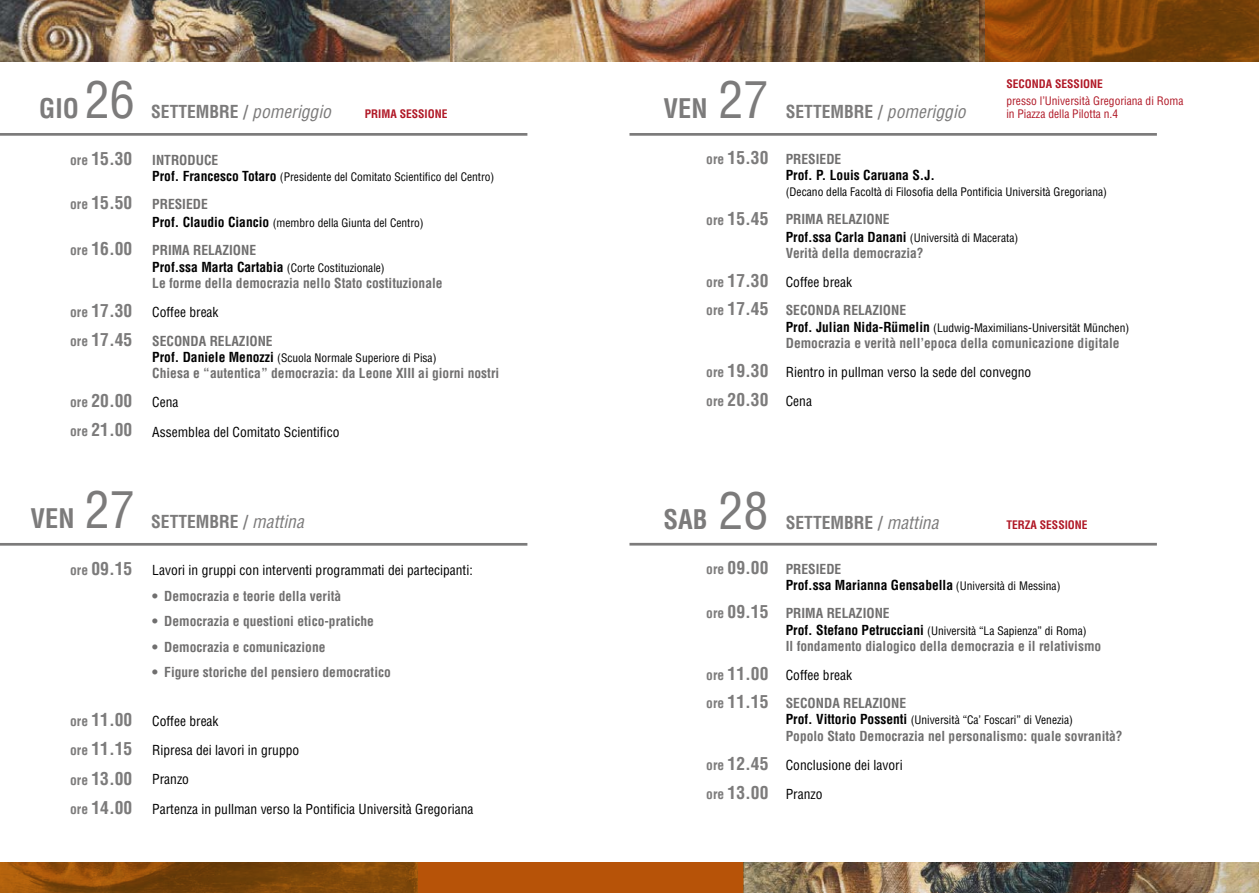
<style>
.page{position:relative;width:1259px;height:893px;background:#fff}
.page>*{position:absolute;margin:0;border:0;box-sizing:border-box;transform-origin:0 0}
.t1{font:700 condensed 26.4px "Helvetica";color:#7c7b7b}
.t2{font:italic 700 condensed 17.55px/29.2px "Helvetica";color:#7c7b7b}
.t3{font:700 condensed 17.55px "Helvetica";color:#7c7b7b}
.t4{font:italic 700 condensed 13.5px/16.6px "Helvetica";color:#706f6f}
.t5{font:condensed 13.5px/29.2px "Helvetica";color:#000}
.t6{font:700 condensed 13.5px "Helvetica";color:#706f6f}
.t7{font:700 condensed 13.5px/16.2px "Helvetica";color:#000}
.t8{font:condensed 11.55px "Helvetica";color:#000}
.t9{font:condensed 11.55px/13.8px "Helvetica";color:#b01826}
.t10{font:700 condensed 11.55px "Helvetica";color:#b01826}
.s1{font-weight:400;font-size:49.95px}
.s2{font-size:13.5px}
.s3{font-weight:400;font-style:italic}
.s4{font-weight:700;font-size:13.5px}
.s5{font-style:normal}
.s6{font-style:normal;color:#000}
.s7{font-weight:400;font-style:normal;font-size:11.55px;color:#000}
.s8{color:#706f6f}
.s9{font-weight:400;font-size:11.55px}
</style>
<div class="page">
<img style="left:0;top:0;width:450px;height:62px">
<img style="left:450px;top:0;width:529px;height:62px">
<img style="left:743px;top:862px;width:516px;height:31px">
<div style="left:0;top:862px;width:743px;height:31px;background:#b75308"></div>
<img style="left:0;top:862px;width:417px;height:31px">
<hr style="left:0;top:133px;width:527px;height:3px;background:#7c7b7b">
<hr style="left:0;top:543px;width:527px;height:3px;background:#7c7b7b">
<img style="left:979px;top:0;width:280px;height:62px">
<hr style="left:629px;top:543px;width:528px;height:3px;background:#7c7b7b">
<hr style="left:629px;top:133px;width:528px;height:3px;background:#7c7b7b">
<h1 class="t1" style="left:39px;top:93px;width:97px">GIO <span class="s1">26</span></h1>
<p class="t2" style="left:70px;top:144px;width:64px"><span class="s2">ore</span> 15.30</p>
<p class="t2" style="left:70px;top:188px;width:64px"><span class="s2">ore</span> 15.50</p>
<p class="t2" style="left:70px;top:234px;width:64px"><span class="s2">ore</span> 16.00</p>
<p class="t2" style="left:70px;top:297px;width:64px;line-height:28.3px"><span class="s2">ore</span> 17.30 <span class="s2">ore</span> 17.45</p>
<p class="t2" style="left:70px;top:386px;width:64px"><span class="s2">ore</span> 20.00 <span class="s2">ore</span> 21.00</p>
<p class="t3" style="left:151px;top:101px;width:181px">SETTEMBRE / <span class="s3">pomeriggio</span></p>
<p class="t10" style="left:365px;top:107px;width:84px">PRIMA SESSIONE</p>
<p class="t6" style="left:152px;top:152px;width:68px">INTRODUCE</p>
<p class="t8" style="left:152px;top:170px;width:344px"><span class="s4">Prof. Francesco Totaro</span> (Presidente del Comitato Scientifico del Centro)</p>
<p class="t6" style="left:152px;top:196px;width:57px">PRESIEDE</p>
<p class="t8" style="left:152px;top:215px;width:273px"><span class="s4">Prof. Claudio Ciancio</span> (membro della Giunta del Centro)</p>
<p class="t4" style="left:152px;top:241px;width:292px"><span class="s5">PRIMA RELAZIONE<br></span><span class="s6">Prof.ssa Marta Cartabia</span> <span class="s7">(Corte Costituzionale)<br></span>Le forme della democrazia nello Stato costituzionale</p>
<p class="t5" style="left:152px;top:298px;width:68px">Coffee break</p>
<p class="t6" style="left:152px;top:333px;width:122px">SECONDA RELAZIONE</p>
<p class="t8" style="left:152px;top:350px;width:286px"><span class="s4">Prof. Daniele Menozzi</span> (Scuola Normale Superiore di Pisa)</p>
<p class="t4" style="left:152px;top:365px;width:348px">Chiesa e “autentica” democrazia: da Leone XIII ai giorni nostri</p>
<p class="t5" style="left:152px;top:388px;width:189px">Cena<br>Assemblea del Comitato Scientifico</p>
<h1 class="t1" style="left:31px;top:503px;width:106px">VEN <span class="s1">27</span></h1>
<p class="t2" style="left:70px;top:554px;width:64px"><span class="s2">ore</span> 09.15</p>
<p class="t2" style="left:70px;top:705px;width:64px;text-align:justify"><span class="s2">ore</span> 11.00 <span class="s2">ore</span> 11.15 <span class="s2">ore</span> 13.00 <span class="s2">ore</span> 14.00</p>
<p class="t3" style="left:151px;top:511px;width:154px">SETTEMBRE / <span class="s3">mattina</span></p>
<p class="t5" style="left:152px;top:555px;width:322px">Lavori in gruppi con interventi programmati dei partecipanti:</p>
<p class="t4" style="left:152px;top:587px;width:190px">• Democrazia e teorie della verità</p>
<p class="t4" style="left:152px;top:613px;width:223px">• Democrazia e questioni etico-pratiche</p>
<p class="t4" style="left:152px;top:638px;width:175px">• Democrazia e comunicazione</p>
<p class="t4" style="left:152px;top:664px;width:240px">• Figure storiche del pensiero democratico</p>
<p class="t5" style="left:152px;top:706px;width:323px">Coffee break<br>Ripresa dei lavori in gruppo<br>Pranzo<br>Partenza in pullman verso la Pontificia Università Gregoriana</p>
<h1 class="t1" style="left:663px;top:93px;width:106px">VEN <span class="s1">27</span></h1>
<p class="t2" style="left:706px;top:143px;width:64px"><span class="s2">ore</span> 15.30</p>
<p class="t2" style="left:706px;top:203px;width:64px"><span class="s2">ore</span> 15.45</p>
<p class="t2" style="left:706px;top:267px;width:64px;line-height:28px"><span class="s2">ore</span> 17.30 <span class="s2">ore</span> 17.45</p>
<p class="t2" style="left:706px;top:356px;width:64px"><span class="s2">ore</span> 19.30 <span class="s2">ore</span> 20.30</p>
<p class="t3" style="left:786px;top:101px;width:181px">SETTEMBRE / <span class="s3">pomeriggio</span></p>
<p class="t10" style="left:1006px;top:77px;width:98px">SECONDA SESSIONE</p>
<p class="t9" style="left:1006px;top:93px;width:179px">presso l’Università Gregoriana di Roma in Piazza della Pilotta n.4</p>
<p class="t6" style="left:786px;top:151px;width:57px">PRESIEDE</p>
<p class="t7" style="left:786px;top:167px;width:151px">Prof. P. Louis Caruana S.J.</p>
<p class="t8" style="left:786px;top:185px;width:323px">(Decano della Facoltà di Filosofia della Pontificia Università Gregoriana)</p>
<p class="t6" style="left:786px;top:211px;width:105px">PRIMA RELAZIONE</p>
<p class="t8" style="left:786px;top:230px;width:234px"><span class="s4">Prof.ssa Carla Danani</span> (Università di Macerata)</p>
<p class="t4" style="left:786px;top:245px;width:139px">Verità della democrazia?</p>
<p class="t5" style="left:786px;top:267px;width:68px">Coffee break</p>
<p class="t6" style="left:786px;top:302px;width:122px">SECONDA RELAZIONE</p>
<p class="t8" style="left:786px;top:320px;width:345px"><span class="s4">Prof. Julian Nida-Rümelin</span> (Ludwig-Maximilians-Universität München)</p>
<p class="t4" style="left:786px;top:334px;width:335px">Democrazia e verità nell’epoca della comunicazione digitale</p>
<p class="t5" style="left:786px;top:357px;width:247px">Rientro in pullman verso la sede del convegno<br>Cena</p>
<h1 class="t1" style="left:663px;top:503px;width:106px">SAB <span class="s1">28</span></h1>
<p class="t2" style="left:706px;top:553px;width:64px"><span class="s2">ore</span> 09.00</p>
<p class="t2" style="left:706px;top:597px;width:64px"><span class="s2">ore</span> 09.15</p>
<p class="t2" style="left:706px;top:659px;width:64px;line-height:28.3px"><span class="s2">ore</span> 11.00 <span class="s2">ore</span> 11.15</p>
<p class="t2" style="left:706px;top:749px;width:64px"><span class="s2">ore</span> 12.45 <span class="s2">ore</span> 13.00</p>
<p class="t3" style="left:786px;top:512px;width:154px">SETTEMBRE / <span class="s3">mattina</span></p>
<p class="t10" style="left:1006px;top:517px;width:83px">TERZA SESSIONE</p>
<p class="t7" style="left:786px;top:561px;width:276px"><span class="s8">PRESIEDE<br></span>Prof.ssa Marianna Gensabella <span class="s9">(Università di Messina)</span></p>
<p class="t6" style="left:786px;top:605px;width:105px">PRIMA RELAZIONE</p>
<p class="t8" style="left:786px;top:623px;width:302px"><span class="s4">Prof. Stefano Petrucciani</span> (Università “La Sapienza” di Roma)</p>
<p class="t4" style="left:786px;top:637px;width:317px">Il fondamento dialogico della democrazia e il relativismo</p>
<p class="t5" style="left:786px;top:660px;width:68px">Coffee break</p>
<p class="t6" style="left:786px;top:695px;width:122px">SECONDA RELAZIONE</p>
<p class="t8" style="left:786px;top:713px;width:289px"><span class="s4">Prof. Vittorio Possenti</span> (Università “Ca’ Foscari” di Venezia)</p>
<p class="t4" style="left:786px;top:727px;width:338px">Popolo Stato Democrazia nel personalismo: quale sovranità?</p>
<p class="t5" style="left:786px;top:750px;width:118px">Conclusione dei lavori<br>Pranzo</p>
</div>
